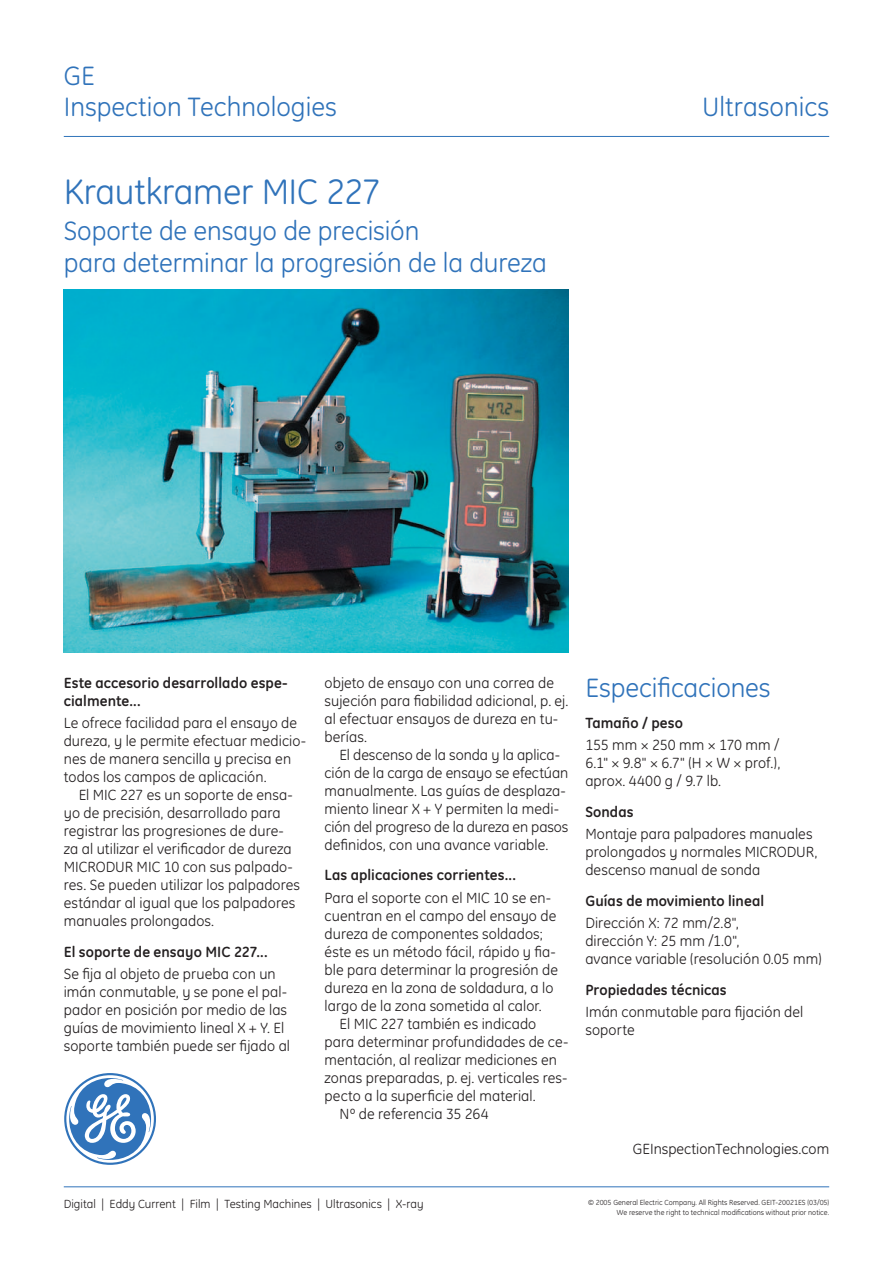
<style>
.page{position:relative;width:893px;height:1263px;background:#fff}
.page>*{position:absolute;margin:0;border:0;box-sizing:border-box;transform-origin:0 0}
.t1{font:36px "GE Inspira";letter-spacing:-.01em;color:#3073ba}
.t2{font:27px/31.5px "GE Inspira";letter-spacing:-.005em;color:#3073ba}
.t3{font:15px/18px "GE Inspira";letter-spacing:.005em;color:#231f20}
.t4{font:700 15px/18px "GE Inspira";letter-spacing:.005em;color:#231f20}
.t5{font:12px "GE Inspira";color:#231f20}
.t6{font:7.5px/10.5px "GE Inspira";color:#231f20;text-align:right}
</style>
<div class="page">
<img style="left:64px;top:289px;width:504px;height:363px">
<hr style="left:64px;top:1186px;width:765px;height:1px;background:#3073ba">
<hr style="left:64px;top:136px;width:765px;height:1px;background:#3073ba">
<svg style="left:64px;top:1073px;width:92px;height:92px"></svg>
<h2 class="t2" style="left:64px;top:59px;width:275px">GE<br>Inspection Technologies</h2>
<h1 class="t1" style="left:64px;top:171px;width:318px">Krautkramer MIC 227</h1>
<h2 class="t2" style="left:64px;top:215px;width:484px">Soporte de ensayo de precisión<br>para determinar la progresión de la dureza</h2>
<h2 class="t2" style="left:702px;top:91px;width:129px">Ultrasonics</h2>
<p class="t4" style="left:64px;top:674px;width:225px">Este accesorio desarrollado espe&shy;cialmente...</p>
<p class="t3" style="left:64px;top:714px;width:244px">Le ofrece facilidad para el ensayo de dureza, y le permite efectuar medicio&shy;nes de manera sencilla y precisa en todos los campos de aplicación.</p>
<p class="t3" style="left:64px;top:786px;width:238px;text-indent:15px">El MIC 227 es un soporte de ensa&shy;yo de precisión, desarrollado para registrar las progresiones de dure&shy;za al utilizar el verificador de dureza MICRODUR MIC 10 con sus palpado&shy;res. Se pueden utilizar los palpadores estándar al igual que los palpadores manuales prolongados.</p>
<p class="t4" style="left:64px;top:943px;width:205px">El soporte de ensayo MIC 227...</p>
<p class="t3" style="left:64px;top:965px;width:228px">Se fija al objeto de prueba con un imán conmutable, y se pone el pal&shy;pador en posición por medio de las guías de movimiento lineal X + Y. El soporte también puede ser fijado al</p>
<p class="t3" style="left:325px;top:673px;width:245px">objeto de ensayo con una correa de sujeción para fiabilidad adicional, p. ej. al efectuar ensayos de dureza en tu&shy;berías.</p>
<p class="t3" style="left:325px;top:745px;width:245px;text-indent:15px">El descenso de la sonda y la aplica&shy;ción de la carga de ensayo se efectúan manualmente. Las guías de desplaza&shy;miento linear X + Y permiten la medi&shy;ción del progreso de la dureza en pasos definidos, con una avance variable.</p>
<p class="t4" style="left:325px;top:866px;width:193px">Las aplicaciones corrientes...</p>
<p class="t3" style="left:325px;top:888px;width:235px">Para el soporte con el MIC 10 se en&shy;cuentran en el campo del ensayo de dureza de componentes soldados; éste es un método fácil, rápido y fia&shy;ble para determinar la progresión de dureza en la zona de soldadura, a lo largo de la zona sometida al calor.</p>
<p class="t3" style="left:340px;top:1014px;width:198px">El MIC 227 también es indicado</p>
<p class="t3" style="left:325px;top:1032px;width:245px">para determinar profundidades de ce-</p>
<p class="t3" style="left:325px;top:1050px;width:234px">mentación, al realizar mediciones en</p>
<p class="t3" style="left:325px;top:1068px;width:244px">zonas preparadas, p. ej. verticales res-</p>
<p class="t3" style="left:325px;top:1086px;width:213px">pecto a la superficie del material.</p>
<p class="t3" style="left:340px;top:1104px;width:151px">Nº de referencia 35 264</p>
<p class="t5" style="left:64px;top:1197px;width:361px">Digital | Eddy Current | Film | Testing Machines | Ultrasonics | X-ray</p>
<h2 class="t2" style="left:585px;top:672px;width:187px">Especificaciones</h2>
<p class="t4" style="left:585px;top:713px;width:99px">Tamaño / peso</p>
<p class="t3" style="left:585px;top:736px;width:196px;text-align:justify">155 mm × 250 mm × 170 mm / 6.1" × 9.8" × 6.7" (H × W × prof.), aprox. 4400 g / 9.7 lb.</p>
<p class="t4" style="left:585px;top:802px;width:50px">Sondas</p>
<p class="t3" style="left:585px;top:825px;width:234px">Montaje para palpadores manuales prolongados y normales MICRODUR, descenso manual de sonda</p>
<p class="t4" style="left:585px;top:891px;width:180px">Guías de movimiento lineal</p>
<p class="t3" style="left:585px;top:914px;width:238px">Dirección X: 72 mm/2.8",<br>dirección Y: 25 mm /1.0",<br>avance variable (resolución 0.05 mm)</p>
<p class="t4" style="left:585px;top:980px;width:143px">Propiedades técnicas</p>
<p class="t3" style="left:585px;top:1003px;width:219px">Imán conmutable para fijación del soporte</p>
<p class="t3" style="left:633px;top:1140px;width:198px">GEInspectionTechnologies.com</p>
<p class="t6" style="left:588px;top:1197px;width:243px">© 2005 General Electric Company. All Rights Reserved. GEIT-20021ES (03/05)<br>We reserve the right to technical modifications without prior notice.</p>
</div>
